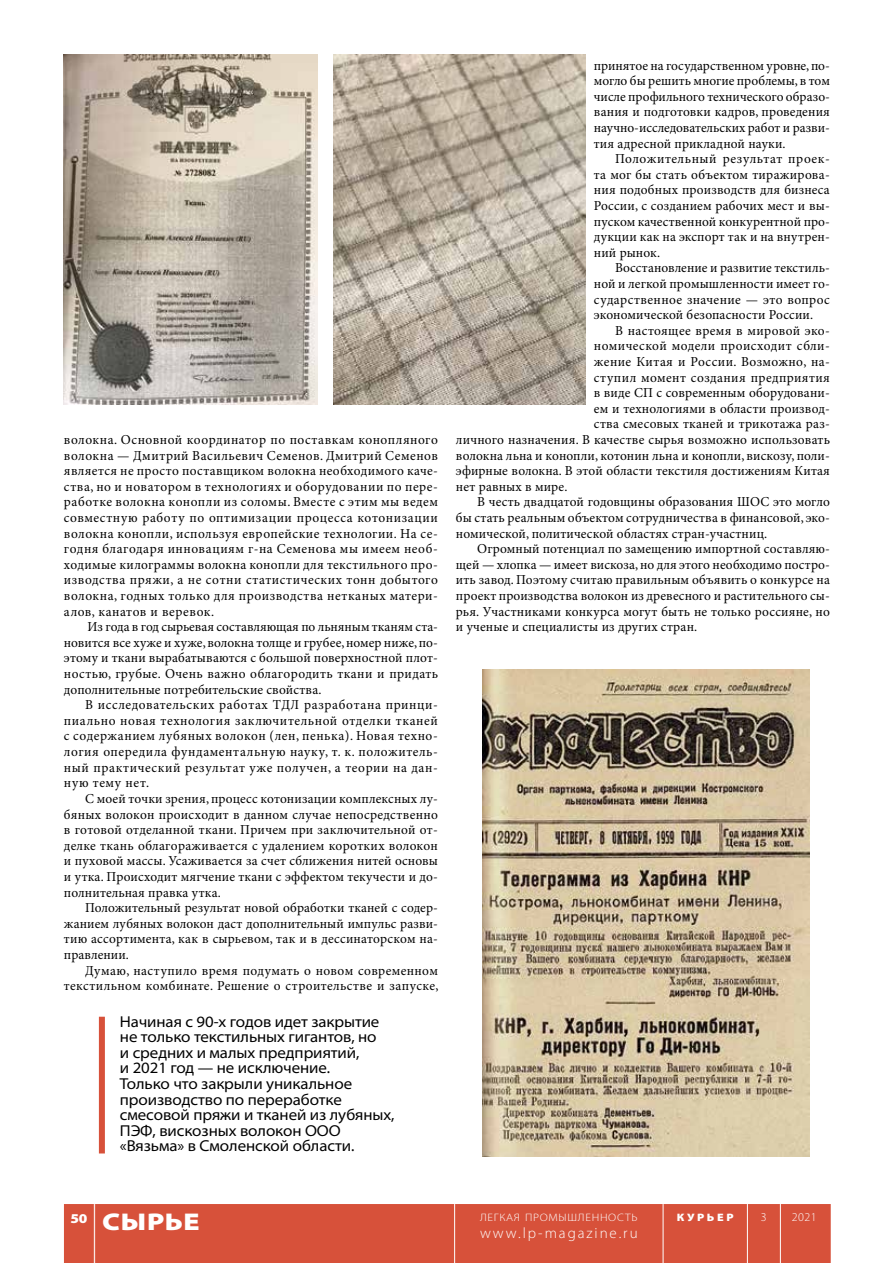
<style>
.page{position:relative;width:893px;height:1263px;background:#fff}
.page>*{position:absolute;margin:0;border:0;box-sizing:border-box;transform-origin:0 0}
.t1{font:900 semi-expanded 24.3px "Myriad Pro";letter-spacing:.02em;color:#fff;scale:1.11 1}
.t2{font:semi-expanded 15.9px/15.6px "Myriad Pro";letter-spacing:-.005em;color:#000}
.t3{font:300 15px "Myriad Pro";letter-spacing:.13em;color:#fff}
.t4{font:13.65px/15.6px "Minion Pro";letter-spacing:.015em;color:#000;text-align:justify}
.t5{font:300 12px "Myriad Pro";color:#fff}
.t6{font:300 10.8px "Myriad Pro";letter-spacing:.06em;color:#fff;scale:1.11 1}
.t7{font:900 10.8px "Myriad Pro";color:#fff;scale:1.11 1}
</style>
<div class="page">
<div style="left:64px;top:1204px;width:767px;height:59px;background:#d7513a"></div>
<div style="left:96px;top:1204px;width:651px;height:59px;background:#d7513a"></div>
<hr style="left:94px;top:1204px;width:1px;height:59px;background:#fff">
<hr style="left:454px;top:1204px;width:1px;height:59px;background:#fff">
<hr style="left:663px;top:1204px;width:1px;height:59px;background:#fff">
<hr style="left:747px;top:1204px;width:1px;height:59px;background:#fff">
<hr style="left:780px;top:1204px;width:1px;height:59px;background:#fff">
<img style="left:483px;top:670px;width:327px;height:487px">
<img style="left:333px;top:54px;width:252px;height:351px">
<img style="left:64px;top:54px;width:253px;height:351px">
<div style="left:99px;top:1017px;width:6px;height:136px;background:#d7513a"></div>
<p class="t4" style="left:64px;top:432px;width:375px">волокна. Основной координатор по поставкам конопляного волокна — Дмитрий Васильевич Семенов. Дмитрий Семенов является не просто поставщиком волокна необходимого каче&shy;ства, но и новатором в технологиях и оборудовании по пере&shy;работке волокна конопли из соломы. Вместе с этим мы ведем совместную работу по оптимизации процесса котонизации волокна конопли, используя европейские технологии. На се&shy;годня благодаря инновациям г-на Семенова мы имеем необ&shy;ходимые килограммы волокна конопли для текстильного про&shy;изводства пряжи, а не сотни статистических тонн добытого волокна, годных только для производства нетканых матери&shy;алов, канатов и веревок.</p>
<p class="t4" style="left:64px;top:620px;width:376px;text-indent:24px">Из года в год сырьевая составляющая по льняным тканям ста&shy;новится все хуже и хуже, волокна толще и грубее, номер ниже, по&shy;этому и ткани вырабатываются с большой поверхностной плот&shy;ностью, грубые. Очень важно облагородить ткани и придать дополнительные потребительские свойства.</p>
<p class="t4" style="left:64px;top:698px;width:375px;text-indent:21px">В исследовательских работах ТДЛ разработана принци&shy;пиально новая технология заключительной отделки тканей с содержанием лубяных волокон (лен, пенька). Новая техно&shy;логия опередила фундаментальную науку, т. к. положитель&shy;ный практический результат уже получен, а теории на дан&shy;ную тему нет.</p>
<p class="t4" style="left:64px;top:791px;width:375px;text-indent:21px">С моей точки зрения, процесс котонизации комплексных лу&shy;бяных волокон происходит в данном случае непосредственно в готовой отделанной ткани. Причем при заключительной от&shy;делке ткань облагораживается с удалением коротких волокон и пуховой массы. Усаживается за счет сближения нитей основы и утка. Происходит мягчение ткани с эффектом текучести и до&shy;полнительная правка утка.</p>
<p class="t4" style="left:64px;top:900px;width:375px;text-indent:21px">Положительный результат новой обработки тканей с содер&shy;жанием лубяных волокон даст дополнительный импульс разви&shy;тию ассортимента, как в сырьевом, так и в дессинаторском на&shy;правлении.</p>
<p class="t4" style="left:64px;top:963px;width:376px;text-align:right">Думаю, наступило время подумать о новом современном текстильном комбинате. Решение о строительстве и запуске,</p>
<p class="t2" style="left:120px;top:1014px;width:276px">Начиная с 90-х годов идет закрытие не только текстильных гигантов, но<br>и средних и малых предприятий,<br>и 2021 год — не исключение.<br>Только что закрыли уникальное производство по переработке смесовой пряжи и тканей из лубяных,<br>ПЭФ, вискозных волокон ООО «Вязьма» в Смоленской области.</p>
<p class="t4" style="left:594px;top:58px;width:237px">принятое на государственном уровне, по&shy;могло бы решить многие проблемы, в том числе профильного технического образо&shy;вания и подготовки кадров, проведения научно-исследовательских работ и разви&shy;тия адресной прикладной науки.</p>
<p class="t4" style="left:594px;top:152px;width:237px;text-indent:21px">Положительный результат проек&shy;та мог бы стать объектом тиражирова&shy;ния подобных производств для бизнеса России, с созданием рабочих мест и вы&shy;пуском качественной конкурентной про&shy;дукции как на экспорт так и на внутрен&shy;ний рынок.</p>
<p class="t4" style="left:594px;top:261px;width:237px;text-indent:21px">Восстановление и развитие текстиль&shy;ной и легкой промышленности имеет го&shy;сударственное значение — это вопрос экономической безопасности России.</p>
<p class="t4" style="left:615px;top:323px;width:216px">В настоящее время в мировой эко-</p>
<p class="t4" style="left:594px;top:339px;width:237px">номической модели происходит сбли-</p>
<p class="t4" style="left:594px;top:354px;width:237px">жение Китая и России. Возможно, на-</p>
<p class="t4" style="left:594px;top:370px;width:237px">ступил момент создания предприятия</p>
<p class="t4" style="left:594px;top:386px;width:237px">в виде СП с современным оборудовани-</p>
<p class="t4" style="left:594px;top:401px;width:237px">ем и технологиями в области производ-</p>
<p class="t4" style="left:594px;top:417px;width:237px">ства смесовых тканей и трикотажа раз-</p>
<p class="t4" style="left:456px;top:432px;width:376px">личного назначения. В качестве сырья возможно использовать</p>
<p class="t4" style="left:456px;top:448px;width:375px">волокна льна и конопли, котонин льна и конопли, вискозу, поли-</p>
<p class="t4" style="left:456px;top:464px;width:375px">эфирные волокна. В этой области текстиля достижениям Китая</p>
<p class="t4" style="left:456px;top:479px;width:113px">нет равных в мире.</p>
<p class="t4" style="left:477px;top:495px;width:354px">В честь двадцатой годовщины образования ШОС это могло</p>
<p class="t4" style="left:456px;top:510px;width:375px">бы стать реальным объектом сотрудничества в финансовой, эко-</p>
<p class="t4" style="left:456px;top:526px;width:313px">номической, политической областях стран-участниц.</p>
<p class="t4" style="left:477px;top:542px;width:354px">Огромный потенциал по замещению импортной составляю-</p>
<p class="t4" style="left:456px;top:557px;width:375px">щей — хлопка — имеет вискоза, но для этого необходимо постро-</p>
<p class="t4" style="left:456px;top:573px;width:375px">ить завод. Поэтому считаю правильным объявить о конкурсе на</p>
<p class="t4" style="left:456px;top:588px;width:375px">проект производства волокон из древесного и растительного сы-</p>
<p class="t4" style="left:456px;top:604px;width:375px">рья. Участниками конкурса могут быть не только россияне, но</p>
<p class="t4" style="left:456px;top:620px;width:243px">и ученые и специалисты из других стран.</p>
<h1 class="t1" style="left:70px;top:1207px;width:118px"><sup>50</sup> СЫРЬЕ</h1>
<p class="t6" style="left:480px;top:1212px;width:143px">ЛЕГКАЯ ПРОМЫШЛЕННОСТЬ</p>
<p class="t3" style="left:480px;top:1224px;width:159px">www.lp-magazine.ru</p>
<p class="t7" style="left:677px;top:1211px;width:53px">К У Р Ь Е Р</p>
<p class="t5" style="left:761px;top:1210px;width:7px">3</p>
<p class="t5" style="left:792px;top:1210px;width:26px">2021</p>
</div>
